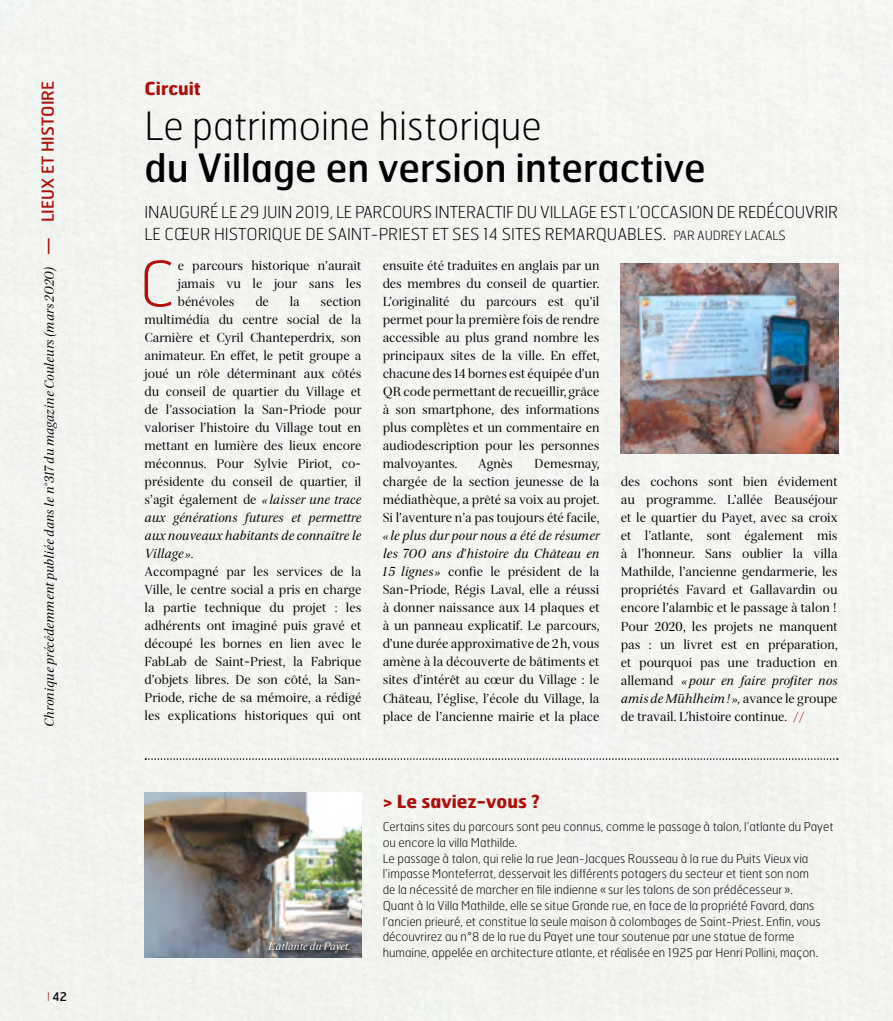
<style>
.page{position:relative;width:893px;height:1021px;background:#fff}
.page>*{position:absolute;margin:0;border:0;box-sizing:border-box;transform-origin:0 0}
.t1{font:100 61.95px "Hermes";color:#ae0f0a}
.t2{font:39px "Hermes";color:#000}
.t3{font:100 39px "Hermes";color:#000}
.t4{font:700 18px "Hermes";color:#ae0f0a}
.t5{font:100 16.5px/22.5px "Hermes";letter-spacing:-.015em;color:#000}
.t6{font:12.75px/18px "Serif 72 Beta";letter-spacing:-.005em;color:#000;text-align:justify}
.t7{font:italic 12.75px "Serif 72 Beta";color:#000}
.t8{font:100 12.15px/15.8px "Hermes";color:#000}
.t9{font:12px "Hermes";color:#000}
.t10{font:italic 10.5px "Serif 72 Beta";letter-spacing:-.015em;color:#fff}
.s1{font-family:"Hermes";font-style:normal;font-size:16.5px;color:#ae0f0a}
.s2{font-weight:100;color:#ae0f0a}
.s3{font-size:12.75px}
.s4{font-style:italic}
.s5{color:#ae0f0a}
</style>
<div class="page">
<div style="left:0;top:0;width:893px;height:1020px;background:#f2f5f0"></div>
<img style="left:145px;top:792px;width:216px;height:165px">
<img style="left:621px;top:264px;width:217px;height:189px">
<svg style="left:266px;top:941px;width:89px;height:17px;background:#5a5c62"></svg>
<svg style="left:145px;top:758px;width:693px;height:1px"></svg>
<p class="t7" style="left:42px;top:726px;width:647px;rotate:-90deg">Chronique précédemment publiée dans le n°317 du magazine Couleurs (mars 2020) <span class="s1">— LIEUX ET HISTOIRE</span></p>
<p class="t9" style="left:47px;top:989px;width:21px"><span class="s2">I</span> 42</p>
<h3 class="t4" style="left:145px;top:76px;width:58px">Circuit</h3>
<h2 class="t3" style="left:145px;top:101px;width:399px">Le patrimoine historique</h2>
<h2 class="t2" style="left:145px;top:143px;width:563px">du Village en version interactive</h2>
<p class="t5" style="left:145px;top:200px;width:695px">INAUGURÉ LE 29 JUIN 2019, LE PARCOURS INTERACTIF DU VILLAGE EST L’OCCASION DE REDÉCOUVRIR<br>LE CŒUR HISTORIQUE DE SAINT-PRIEST ET SES 14 SITES REMARQUABLES. <span class="s3">PAR AUDREY LACALS</span></p>
<h1 class="t1" style="left:139px;top:245px;width:37px">C</h1>
<p class="t6" style="left:178px;top:257px;width:185px">e parcours historique n’aurait jamais vu le jour sans les bénévoles</p>
<p class="t6" style="left:383px;top:257px;width:218px">ensuite été traduites en anglais par un des membres du conseil de quartier.<br>L’originalité du parcours est qu’il permet pour la première fois de rendre accessible au plus grand nombre les principaux sites de la ville. En effet, chacune des 14 bornes est équipée d’un QR code permettant de recueillir, grâce à son smartphone, des informations plus complètes et un commentaire en audiodescription pour les personnes malvoyantes.</p>
<p class="t6" style="left:255px;top:293px;width:15px">de</p>
<p class="t6" style="left:290px;top:293px;width:12px">la</p>
<p class="t6" style="left:145px;top:293px;width:218px;text-align:left;text-indent:176px">section multimédia du centre social de la Carnière et Cyril Chanteperdrix, son animateur. En effet, le petit groupe a joué un rôle déterminant aux côtés du conseil de quartier du Village et de l’association la San-Priode pour valoriser l’histoire du Village tout en mettant en lumière des lieux encore méconnus. Pour Sylvie Piriot, co&shy;présidente du conseil de quartier, il s’agit également de <span class="s4">«laisser une trace aux générations futures et permettre aux nouveaux habitants de connaître le Village»</span>.<br>Accompagné par les services de la Ville, le centre social a pris en charge la partie technique du projet : les adhérents ont imaginé puis gravé et découpé les bornes en lien avec le FabLab de Saint-Priest, la Fabrique d’objets libres. De son côté, la San-Priode, riche de sa mémoire, a rédigé les explications historiques qui ont</p>
<p class="t6" style="left:478px;top:455px;width:36px">Agnès</p>
<p class="t6" style="left:383px;top:455px;width:218px;text-indent:152px">Demesmay, chargée de la section jeunesse de la médiathèque, a prêté sa voix au projet.<br>Si l’aventure n’a pas toujours été facile,</p>
<p class="t6" style="left:383px;top:527px;width:218px"><span class="s4">«le plus dur pour nous a été de résumer les 700 ans d’histoire du Château en 15 lignes»</span> confie le président de la San-Priode, Régis Laval, elle a réussi à donner naissance aux 14 plaques et à un panneau explicatif. Le parcours, d’une durée approximative de 2h, vous amène à la découverte de bâtiments et sites d’intérêt au cœur du Village : le Château, l’église, l’école du Village, la place de l’ancienne mairie et la place</p>
<p class="t6" style="left:621px;top:473px;width:218px">des cochons sont bien évidement au programme. L’allée Beauséjour et le quartier du Payet, avec sa croix et l’atlante, sont également mis à l’honneur. Sans oublier la villa Mathilde, l’ancienne gendarmerie, les propriétés Favard et Gallavardin ou encore l’alambic et le passage à talon !<br>Pour 2020, les projets ne manquent pas : un livret est en préparation, et pourquoi pas une traduction en allemand <span class="s4">«pour en faire profiter nos amis de Mühlheim!»,</span> avance le groupe de travail. L’histoire continue. <span class="s5">//</span></p>
<p class="t10" style="left:268px;top:940px;width:84px">L’atlante du Payet.</p>
<h3 class="t4" style="left:383px;top:789px;width:158px">&gt; Le saviez-vous ?</h3>
<p class="t8" style="left:383px;top:818px;width:452px">Certains sites du parcours sont peu connus, comme le passage à talon, l’atlante du Payet ou encore la villa Mathilde.<br>Le passage à talon, qui relie la rue Jean-Jacques Rousseau à la rue du Puits Vieux via l’impasse Monteferrat, desservait les différents potagers du secteur et tient son nom<br>de la nécessité de marcher en file indienne «sur les talons de son prédécesseur».<br>Quant à la Villa Mathilde, elle se situe Grande rue, en face de la propriété Favard, dans l’ancien prieuré, et constitue la seule maison à colombages de Saint-Priest. Enfin, vous découvrirez au n°8 de la rue du Payet une tour soutenue par une statue de forme humaine, appelée en architecture atlante, et réalisée en 1925 par Henri Pollini, maçon.</p>
</div>
